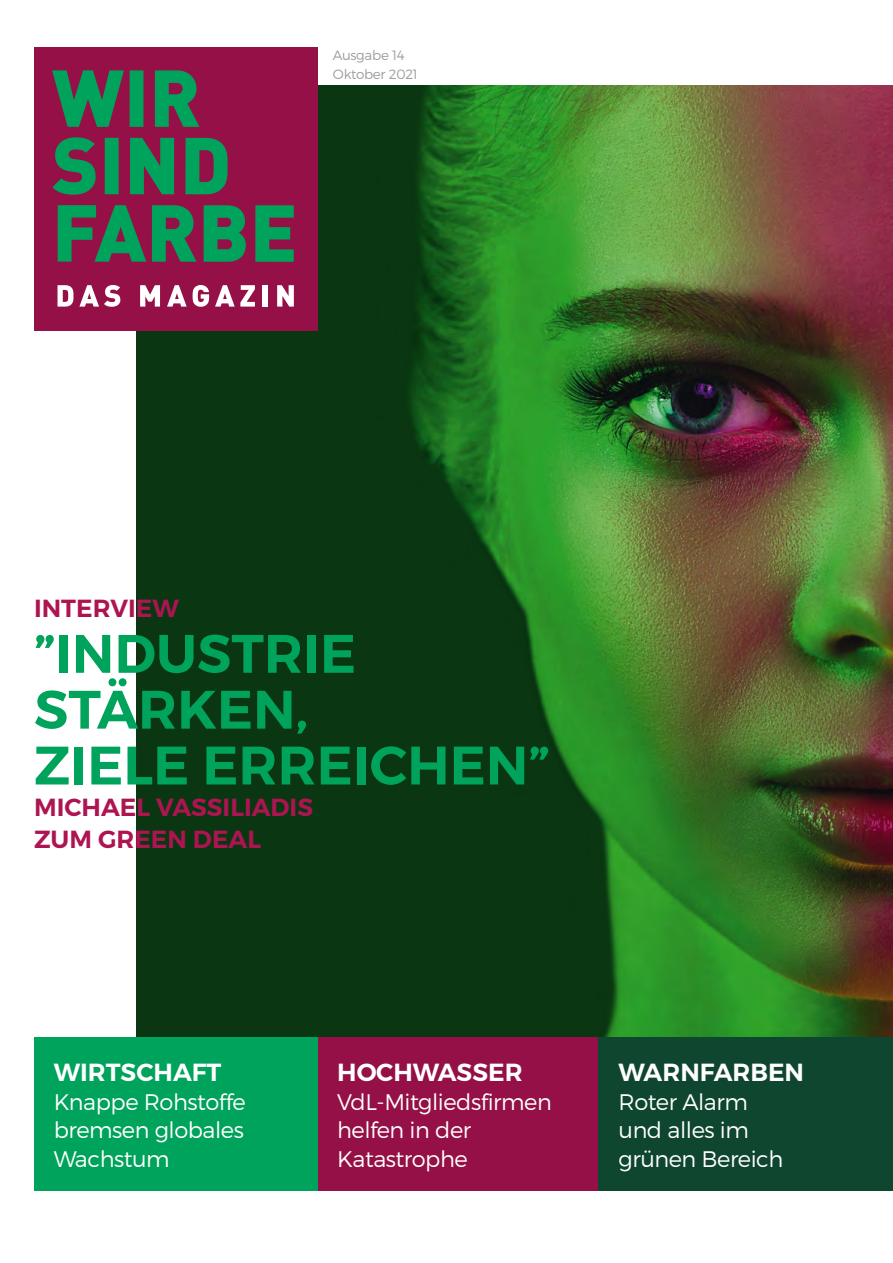
<style>
.page{position:relative;width:893px;height:1263px;background:#fff}
.page>*{position:absolute;margin:0;border:0;box-sizing:border-box;transform-origin:0 0}
.t1{font:54px/55.8px "Trueno S Bd";color:#00a35b}
.t2{font:24.75px/31.5px "Trueno S Bd";color:#ae1452}
.t3{font:24.75px "Trueno S Bd";color:#fff}
.t4{font:22.5px/28.5px "Trueno Lt";letter-spacing:-.02em;color:#fff}
.t5{font:13.5px/19.5px "Trueno Lt";letter-spacing:-.02em;color:#9c9e9f}
</style>
<div class="page">
<img style="left:136px;top:85px;width:757px;height:952px">
<div style="left:34px;top:47px;width:283px;height:283px;background:#951046"></div>
<svg style="left:52px;top:70px;width:242px;height:192px"></svg>
<svg style="left:58px;top:285px;width:62px;height:22px"></svg>
<svg style="left:140px;top:285px;width:20px;height:22px"></svg>
<svg style="left:167px;top:285px;width:42px;height:22px"></svg>
<svg style="left:215px;top:285px;width:40px;height:22px"></svg>
<div style="left:263px;top:285px;width:5px;height:22px;background:#fff"></div>
<svg style="left:277px;top:285px;width:17px;height:22px"></svg>
<div style="left:317px;top:1037px;width:282px;height:154px;background:#951046"></div>
<div style="left:34px;top:1037px;width:283px;height:154px;background:#00a35b"></div>
<div style="left:599px;top:1037px;width:294px;height:154px;background:#0e462f"></div>
<p class="t5" style="left:333px;top:45px;width:86px">Ausgabe 14<br>Oktober 2021</p>
<p class="t2" style="left:34px;top:593px;width:146px">INTERVI EW</p>
<h1 class="t1" style="left:34px;top:626px;width:517px">”INDUSTRI E<br>STÄRKEN,<br>ZIELE ERREICHEN”</h1>
<p class="t2" style="left:34px;top:792px;width:281px">MICHAEL VASSILIADIS<br>ZUM GREEN DEAL</p>
<p class="t3" style="left:54px;top:1057px;width:169px">WI RTSCHAFT</p>
<p class="t4" style="left:54px;top:1087px;width:193px;text-align:justify">Knappe Rohstoffe bremsen globales Wachstum</p>
<p class="t3" style="left:337px;top:1057px;width:187px">HOCHWASSER</p>
<p class="t4" style="left:337px;top:1087px;width:216px">VdL-Mitgliedsfirmen helfen in der<br>Katastrophe</p>
<p class="t3" style="left:619px;top:1057px;width:187px">WARNFARBEN</p>
<p class="t4" style="left:618px;top:1087px;width:166px">Roter Alarm und alles im grünen Bereich</p>
</div>
